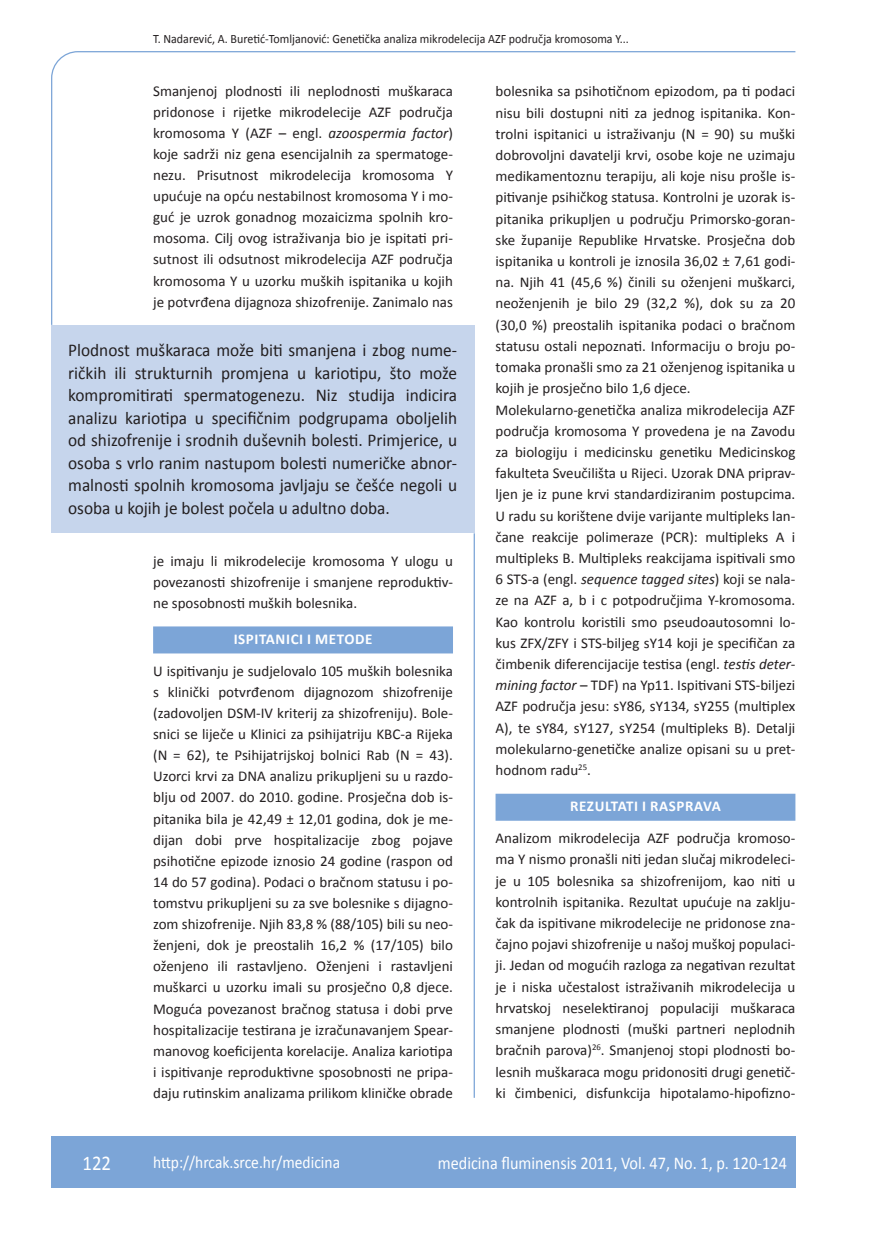
<style>
.page{position:relative;width:872px;height:1234px;background:#fff}
.page>*{position:absolute;margin:0;border:0;box-sizing:border-box;transform-origin:0 0}
.t1{font:21px "Calibri";color:#fff;scale:.9 1}
.t2{font:18px/22.5px "Calibri";color:#231f20;text-align:justify;scale:.96 1}
.t3{font:18px "Calibri";color:#fff;scale:.9 1}
.t4{font:17.25px "Calibri";color:#fff;scale:.9 1}
.t5{font:15px/21.1px "Calibri";color:#231f20;text-align:justify}
.t6{font:700 15px "Calibri";letter-spacing:.04em;color:#fff}
.t7{font:12.75px "Calibri";color:#231f20;scale:.94 1}
.s1{font-style:italic}
</style>
<div class="page">
<svg style="left:51px;top:51px;width:745px;height:275px"></svg>
<hr style="left:473px;top:533px;width:2px;height:564px;background:#7ca5d7">
<div style="left:51px;top:1135px;width:744px;height:51px;background:#7ca5d7"></div>
<div style="left:495px;top:793px;width:300px;height:27px;background:#7ca5d7"></div>
<div style="left:51px;top:325px;width:423px;height:208px;background:#c6d5ec"></div>
<div style="left:153px;top:626px;width:300px;height:27px;background:#7ca5d7"></div>
<p class="t7" style="left:153px;top:30px;width:507px">T. Nadarević, A. Buretić-Tomljanović: Genetička analiza mikrodelecija AZF područja kromosoma Y...</p>
<p class="t5" style="left:153px;top:80px;width:301px">Smanjenoj plodnosti ili neplodnosti muškaraca pridonose i rijetke mikrodelecije AZF područja kromosoma Y (AZF – engl. <span class="s1">azoospermia factor</span>) koje sadrži niz gena esencijalnih za spermatoge&shy;nezu. Prisutnost mikrodelecija kromosoma Y upućuje na opću nestabilnost kromosoma Y i mo&shy;guć je uzrok gonadnog mozaicizma spolnih kro&shy;mosoma. Cilj ovog istraživanja bio je ispitati pri&shy;sutnost ili odsutnost mikrodelecija AZF područja kromosoma Y u uzorku muških ispitanika u kojih je potvrđena dijagnoza shizofrenije. Zanimalo nas</p>
<p class="t5" style="left:495px;top:80px;width:301px;text-align:left">bolesnika sa psihotičnom epizodom, pa ti podaci nisu bili dostupni niti za jednog ispitanika. Kon&shy;trolni ispitanici u istraživanju (N = 90) su muški dobrovoljni davatelji krvi, osobe koje ne uzimaju medikamentoznu terapiju, ali koje nisu prošle is&shy;pitivanje psihičkog statusa. Kontrolni je uzorak is&shy;pitanika prikupljen u području Primorsko-goran&shy;ske županije Republike Hrvatske. Prosječna dob ispitanika u kontroli je iznosila 36,02 ± 7,61 godi&shy;na. Njih 41 (45,6 %) činili su oženjeni muškarci, neoženjenih je bilo 29 (32,2 %), dok su za 20 (30,0 %) preostalih ispitanika podaci o bračnom statusu ostali nepoznati. Informaciju o broju po&shy;tomaka pronašli smo za 21 oženjenog ispitanika u kojih je prosječno bilo 1,6 djece.<br>Molekularno-genetička analiza mikrodelecija AZF područja kromosoma Y provedena je na Zavodu za biologiju i medicinsku genetiku Medicinskog fakulteta Sveučilišta u Rijeci. Uzorak DNA priprav&shy;ljen je iz pune krvi standardiziranim postupcima.<br>U radu su korištene dvije varijante multipleks lan&shy;čane reakcije polimeraze (PCR): multipleks A i multipleks B. Multipleks reakcijama ispitivali smo 6 STS-a (engl. <span class="s1">sequence tagged sites</span>) koji se nala&shy;ze na AZF a, b i c potpodručjima Y-kromosoma.<br>Kao kontrolu koristili smo pseudoautosomni lo&shy;kus ZFX/ZFY i STS-biljeg sY14 koji je specifičan za čimbenik diferencijacije testisa (engl. <span class="s1">testis deter&shy;mining factor</span> – TDF) na Yp11. Ispitivani STS-biljezi AZF područja jesu: sY86, sY134, sY255 (multiplex A), te sY84, sY127, sY254 (multipleks B). Detalji molekularno-genetičke analize opisani su u pret&shy;hodnom radu<sup>25</sup>.</p>
<p class="t6" style="left:570px;top:796px;width:152px">REZULTATI I RASPRAVA</p>
<p class="t5" style="left:495px;top:826px;width:301px">Analizom mikrodelecija AZF područja kromoso&shy;ma Y nismo pronašli niti jedan slučaj mikrodeleci&shy;je u 105 bolesnika sa shizofrenijom, kao niti u kontrolnih ispitanika. Rezultat upućuje na zaklju&shy;čak da ispitivane mikrodelecije ne pridonose zna&shy;čajno pojavi shizofrenije u našoj muškoj populaci&shy;ji. Jedan od mogućih razloga za negativan rezultat je i niska učestalost istraživanih mikrodelecija u hrvatskoj neselektiranoj populaciji muškaraca smanjene plodnosti (muški partneri neplodnih bračnih parova)<sup>26</sup>. Smanjenoj stopi plodnosti bo&shy;lesnih muškaraca mogu pridonositi drugi genetič&shy;ki čimbenici, disfunkcija hipotalamo-hipofizno-</p>
<p class="t2" style="left:68px;top:338px;width:407px">Plodnost muškaraca može biti smanjena i zbog nume&shy;ričkih ili strukturnih promjena u kariotipu, što može kompromitirati spermatogenezu. Niz studija indicira analizu kariotipa u specifičnim podgrupama oboljelih od shizofrenije i srodnih duševnih bolesti. Primjerice, u osoba s vrlo ranim nastupom bolesti numeričke abnor&shy;malnosti spolnih kromosoma javljaju se češće negoli u osoba u kojih je bolest počela u adultno doba.</p>
<p class="t5" style="left:153px;top:549px;width:301px">je imaju li mikrodelecije kromosoma Y ulogu u povezanosti shizofrenije i smanjene reproduktiv&shy;ne sposobnosti muških bolesnika.</p>
<p class="t6" style="left:234px;top:629px;width:140px">ISPITANICI I METODE</p>
<p class="t5" style="left:153px;top:659px;width:301px">U ispitivanju je sudjelovalo 105 muških bolesnika s klinički potvrđenom dijagnozom shizofrenije (zadovoljen DSM-IV kriterij za shizofreniju). Bole&shy;snici se liječe u Klinici za psihijatriju KBC-a Rijeka (N = 62), te Psihijatrijskoj bolnici Rab (N = 43).<br>Uzorci krvi za DNA analizu prikupljeni su u razdo&shy;blju od 2007. do 2010. godine. Prosječna dob is&shy;pitanika bila je 42,49 ± 12,01 godina, dok je me&shy;dijan dobi prve hospitalizacije zbog pojave psihotične epizode iznosio 24 godine (raspon od 14 do 57 godina). Podaci o bračnom statusu i po&shy;tomstvu prikupljeni su za sve bolesnike s dijagno&shy;zom shizofrenije. Njih 83,8 % (88/105) bili su neo&shy;ženjeni, dok je preostalih 16,2 % (17/105) bilo oženjeno ili rastavljeno. Oženjeni i rastavljeni muškarci u uzorku imali su prosječno 0,8 djece.<br>Moguća povezanost bračnog statusa i dobi prve hospitalizacije testirana je izračunavanjem Spear&shy;manovog koeficijenta korelacije. Analiza kariotipa i ispitivanje reproduktivne sposobnosti ne pripa&shy;daju rutinskim analizama prilikom kliničke obrade</p>
<h1 class="t1" style="left:82px;top:1149px;width:33px">122</h1>
<p class="t4" style="left:153px;top:1150px;width:209px">http://hrcak.srce.hr/medicina</p>
<p class="t3" style="left:438px;top:1151px;width:389px">medicina fluminensis 2011, Vol. 47, No. 1, p. 120-124</p>
</div>
